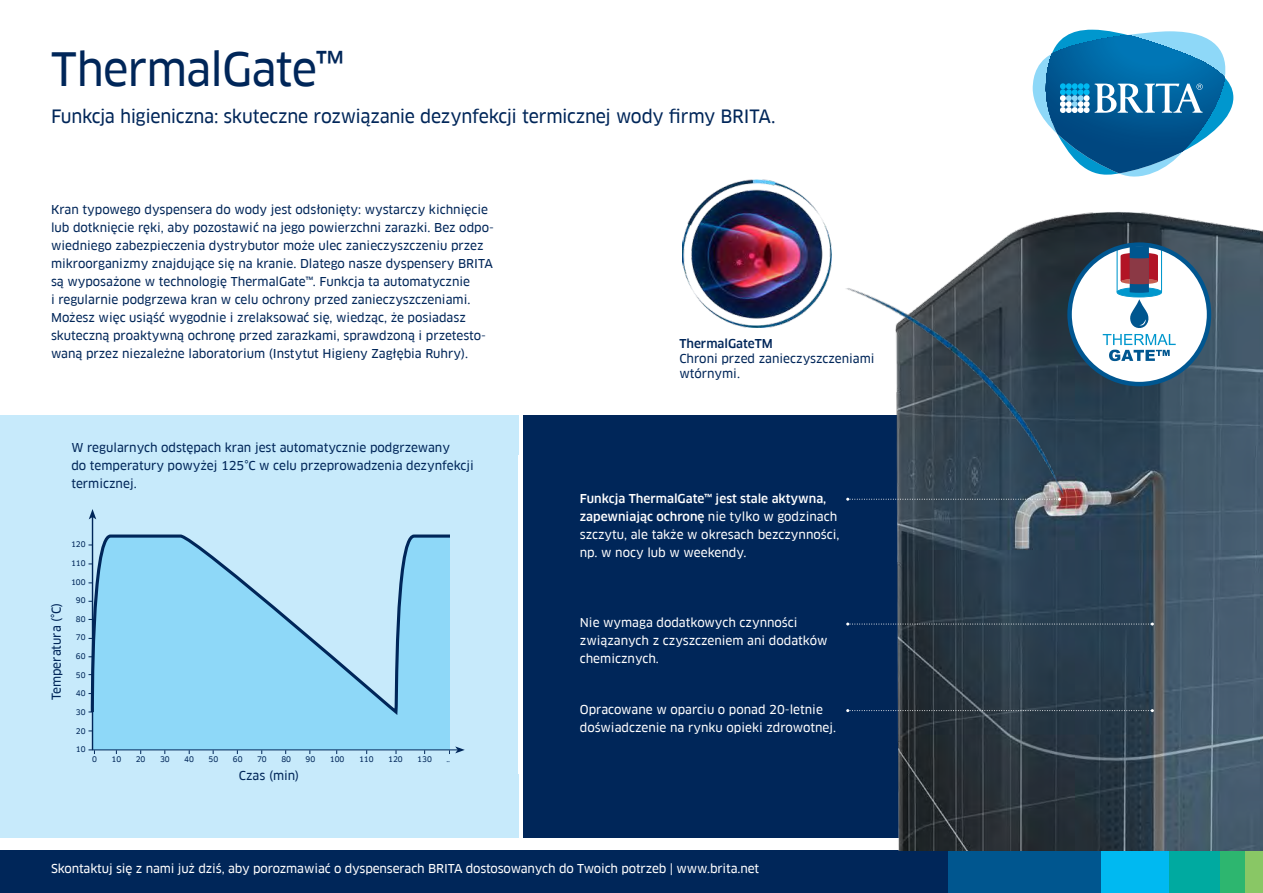
<style>
.page{position:relative;width:1263px;height:893px;background:#fff}
.page>*{position:absolute;margin:0;border:0;box-sizing:border-box;transform-origin:0 0}
.t1{font:45px "Clan Pro News CV";letter-spacing:-.025em;color:#002659}
.t2{font:18px "Clan Pro News CV";letter-spacing:-.02em;color:#002659}
.t3{font:12px/18px "Clan Pro News CV";color:#002659}
.t4{font:12px/18px "Clan Pro News CV";color:#fff}
.t5{font:12px/18px "Clan Pro Medium CV";color:#fff}
.t6{font:12px "Clan Pro Medium CV";color:#002659}
.t7{font:7.5px "Clan Pro News CV";color:#002659}
.s1{font-family:"Clan Pro News CV"}
</style>
<div class="page">
<div style="left:0;top:415px;width:519px;height:423px;background:#c7eafb"></div>
<div style="left:0;top:850px;width:948px;height:43px;background:#002659"></div>
<div style="left:948px;top:850px;width:153px;height:43px;background:#00568f"></div>
<div style="left:1101px;top:850px;width:68px;height:43px;background:#00b9f1"></div>
<div style="left:1169px;top:850px;width:51px;height:43px;background:#00aaa0"></div>
<div style="left:1220px;top:850px;width:26px;height:43px;background:#2db66f"></div>
<div style="left:91px;top:724px;width:358px;height:27px;background:#8ed8f8"></div>
<svg style="left:89px;top:533px;width:361px;height:191px"></svg>
<hr style="left:92px;top:517px;width:1px;height:233px;background:#002659">
<svg style="left:89px;top:509px;width:7px;height:10px"></svg>
<svg style="left:89px;top:749px;width:6px;height:5px"></svg>
<hr style="left:93px;top:749px;width:365px;height:1px;background:#002659">
<svg style="left:449px;top:716px;width:70px;height:38px"></svg>
<div style="left:1246px;top:850px;width:17px;height:43px;background:#89c765"></div>
<svg style="left:1033px;top:30px;width:200px;height:147px"></svg>
<div style="left:523px;top:415px;width:740px;height:423px;background:#002659"></div>
<img style="left:897px;top:212px;width:366px;height:638px">
<img style="left:682px;top:180px;width:149px;height:148px">
<img style="left:846px;top:244px;width:220px;height:303px">
<svg style="left:846px;top:498px;width:215px;height:3px"></svg>
<svg style="left:846px;top:622px;width:308px;height:3px"></svg>
<svg style="left:846px;top:709px;width:308px;height:3px"></svg>
<svg style="left:1067px;top:242px;width:144px;height:144px"></svg>
<h1 class="t1" style="left:51px;top:43px;width:295px">ThermalGate™</h1>
<h2 class="t2" style="left:51px;top:105px;width:726px">Funkcja higieniczna: skuteczne rozwiązanie dezynfekcji termicznej wody firmy BRITA.</h2>
<p class="t3" style="left:51px;top:200px;width:444px">Kran typowego dyspensera do wody jest odsłonięty: wystarczy kichnięcie lub dotknięcie ręki, aby pozostawić na jego powierzchni zarazki. Bez odpo&shy;wiedniego zabezpieczenia dystrybutor może ulec zanieczyszczeniu przez mikroorganizmy znajdujące się na kranie. Dlatego nasze dyspensery BRITA są wyposażone w technologię ThermalGate™. Funkcja ta automatycznie<br>i regularnie podgrzewa kran w celu ochrony przed zanieczyszczeniami.<br>Możesz więc usiąść wygodnie i zrelaksować się, wiedząc, że posiadasz skuteczną proaktywną ochronę przed zarazkami, sprawdzoną i przetesto&shy;waną przez niezależne laboratorium (Instytut Higieny Zagłębia Ruhry).</p>
<p class="t3" style="left:71px;top:438px;width:404px">W regularnych odstępach kran jest automatycznie podgrzewany<br>do temperatury powyżej 125°C w celu przeprowadzenia dezynfekcji termicznej.</p>
<p class="t3" style="left:48px;top:700px;width:99px;rotate:-90deg">Temperatura (°C)</p>
<p class="t7" style="left:71px;top:540px;width:16px">120</p>
<p class="t7" style="left:71px;top:559px;width:16px">110</p>
<p class="t7" style="left:71px;top:577px;width:16px">100</p>
<p class="t7" style="left:76px;top:596px;width:11px">90</p>
<p class="t7" style="left:76px;top:615px;width:11px">80</p>
<p class="t7" style="left:76px;top:633px;width:11px">70</p>
<p class="t7" style="left:76px;top:652px;width:11px">60</p>
<p class="t7" style="left:76px;top:670px;width:11px">50</p>
<p class="t7" style="left:76px;top:689px;width:11px">40</p>
<p class="t7" style="left:76px;top:708px;width:11px">30</p>
<p class="t7" style="left:76px;top:726px;width:11px">20</p>
<p class="t7" style="left:76px;top:745px;width:11px">10</p>
<p class="t7" style="left:92px;top:755px;width:6px">0</p>
<p class="t7" style="left:111px;top:755px;width:11px">10</p>
<p class="t7" style="left:136px;top:755px;width:11px">20</p>
<p class="t7" style="left:160px;top:755px;width:11px">30</p>
<p class="t7" style="left:184px;top:755px;width:11px">40</p>
<p class="t7" style="left:209px;top:755px;width:11px">50</p>
<p class="t7" style="left:233px;top:755px;width:11px">60</p>
<p class="t7" style="left:257px;top:755px;width:11px">70</p>
<p class="t7" style="left:281px;top:755px;width:11px">80</p>
<p class="t7" style="left:306px;top:755px;width:11px">90</p>
<p class="t7" style="left:330px;top:755px;width:16px">100</p>
<p class="t7" style="left:359px;top:755px;width:16px">110</p>
<p class="t7" style="left:388px;top:755px;width:16px">120</p>
<p class="t7" style="left:417px;top:755px;width:16px">130</p>
<p class="t7" style="left:446px;top:755px;width:7px">...</p>
<p class="t3" style="left:239px;top:766px;width:62px">Czas (min)</p>
<p class="t6" style="left:679px;top:336px;width:95px">ThermalGateTM</p>
<p class="t3" style="left:679px;top:351px;width:197px;line-height:15px">Chroni przed zanieczyszczeniami wtórnymi.</p>
<p class="t5" style="left:580px;top:490px;width:259px">Funkcja ThermalGate™ jest stale aktywna, zapewniając ochronę <span class="s1">nie tylko w godzinach</span></p>
<p class="t4" style="left:580px;top:526px;width:261px">szczytu, ale także w okresach bezczynności, np. w nocy lub w weekendy.</p>
<p class="t4" style="left:580px;top:614px;width:249px">Nie wymaga dodatkowych czynności związanych z czyszczeniem ani dodatków chemicznych.</p>
<p class="t4" style="left:580px;top:701px;width:258px">Opracowane w oparciu o ponad 20-letnie doświadczenie na rynku opieki zdrowotnej.</p>
<p class="t4" style="left:51px;top:859px;width:710px">Skontaktuj się z nami już dziś, aby porozmawiać o dyspenserach BRITA dostosowanych do Twoich potrzeb | www.brita.net</p>
</div>
